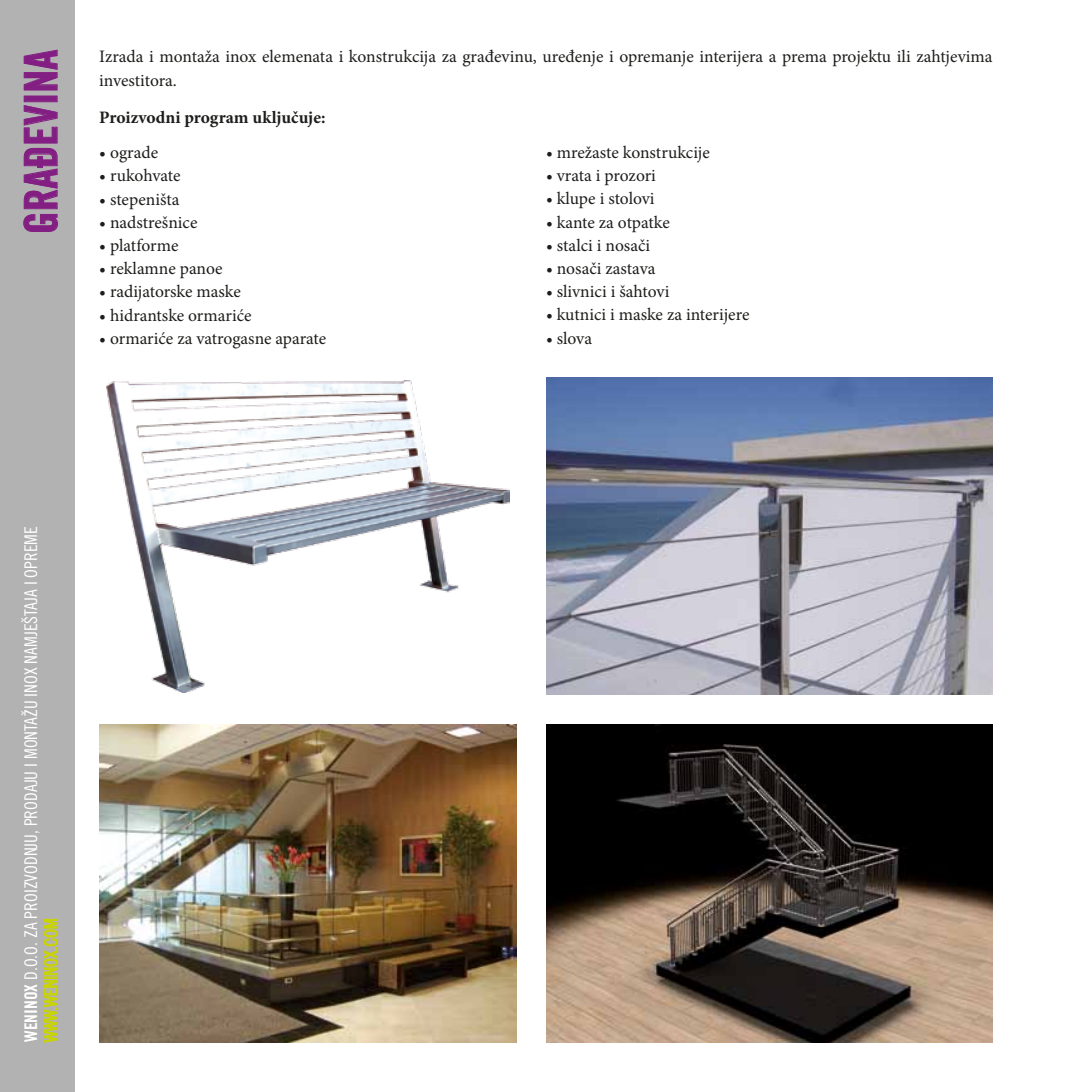
<style>
.page{position:relative;width:1092px;height:1092px;background:#fff}
.page>*{position:absolute;margin:0;border:0;box-sizing:border-box;transform-origin:0 0}
.t1{font:45.5px "Trade Gothic Bold Condensed Twenty";color:#831f82}
.t2{font:17.5px/23.1px "Minion Pro";color:#1d1d1b}
.t3{font:17.5px/20.1px "Trade Gothic Condensed Eighteen";color:#fff}
.t4{font:700 17.5px "Minion Pro";color:#1d1d1b}
.s1{font-family:"Trade Gothic Bold Condensed Twenty"}
.s2{color:#cad400}
</style>
<div class="page">
<div style="left:0;top:0;width:74px;height:1091px;background:#b2b2b2"></div>
<svg style="left:23px;top:105px;width:35px;height:127px"></svg>
<div style="left:24px;top:96px;width:33px;height:6px;border:1px solid #831f82"></div>
<svg style="left:24px;top:49px;width:34px;height:42px"></svg>
<svg style="left:44px;top:918px;width:14px;height:124px"></svg>
<img style="left:546px;top:377px;width:446px;height:317px">
<img style="left:106px;top:380px;width:403px;height:312px">
<img style="left:99px;top:724px;width:417px;height:318px">
<img style="left:546px;top:724px;width:446px;height:318px">
<h1 class="t1" style="left:13px;top:234px;width:186px;rotate:-90deg">GRAĐEVINA</h1>
<p class="t2" style="left:99px;top:45px;width:894px">Izrada i montaža inox elemenata i konstrukcija za građevinu, uređenje i opremanje interijera a prema projektu ili zahtjevima investitora.</p>
<p class="t4" style="left:99px;top:105px;width:228px">Proizvodni program uključuje:</p>
<p class="t2" style="left:99px;top:141px;width:60px">• ograde</p>
<p class="t2" style="left:99px;top:164px;width:83px">• rukohvate</p>
<p class="t2" style="left:99px;top:187px;width:82px">• stepeništa</p>
<p class="t2" style="left:99px;top:211px;width:100px">• nadstrešnice</p>
<p class="t2" style="left:99px;top:234px;width:81px">• platforme</p>
<p class="t2" style="left:99px;top:257px;width:125px">• reklamne panoe</p>
<p class="t2" style="left:99px;top:280px;width:143px">• radijatorske maske</p>
<p class="t2" style="left:99px;top:303px;width:154px">• hidrantske ormariće</p>
<p class="t2" style="left:99px;top:327px;width:228px">• ormariće za vatrogasne aparate</p>
<p class="t2" style="left:546px;top:141px;width:165px">• mrežaste konstrukcije</p>
<p class="t2" style="left:546px;top:164px;width:111px">• vrata i prozori</p>
<p class="t2" style="left:546px;top:187px;width:110px">• klupe i stolovi</p>
<p class="t2" style="left:546px;top:210px;width:125px">• kante za otpatke</p>
<p class="t2" style="left:546px;top:234px;width:106px">• stalci i nosači</p>
<p class="t2" style="left:546px;top:257px;width:111px">• nosači zastava</p>
<p class="t2" style="left:546px;top:280px;width:125px">• slivnici i šahtovi</p>
<p class="t2" style="left:546px;top:303px;width:205px">• kutnici i maske za interijere</p>
<p class="t2" style="left:546px;top:326px;width:48px">• slova</p>
<p class="t3" style="left:21px;top:1042px;width:517px;rotate:-90deg"><span class="s1">WENINOX</span> D.O.O. ZA PROIZVODNJU, PRODAJU I MONTAŽU INOX NAMJEŠTAJA I OPREME<br><span class="s2">WWW.WENINOX.COM</span></p>
</div>
